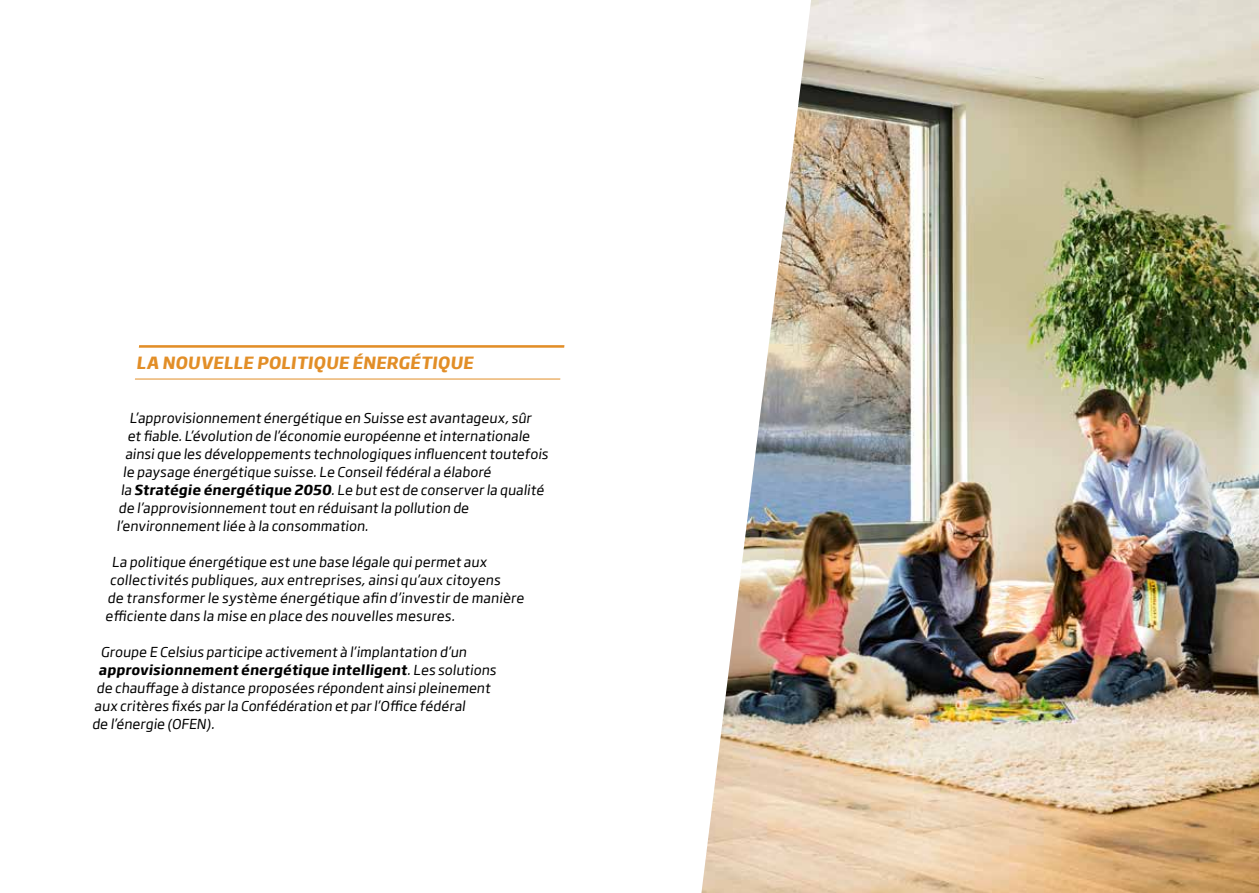
<style>
.page{position:relative;width:1259px;height:893px;background:#fff}
.page>*{position:absolute;margin:0;border:0;box-sizing:border-box;transform-origin:0 0}
.t1{font:700 16.5px "Soho Gothic Pro";color:#e28e27}
.t2{font:13.5px "Soho Gothic Pro";color:#000}
.t3{font:700 13.5px "Soho Gothic Pro";color:#000}
.s1{font-weight:700}
.s2{font-weight:400}
</style>
<div class="page">
<hr style="left:139px;top:345px;width:425px;height:3px;background:#e28e27">
<hr style="left:135px;top:379px;width:425px;height:1px;background:#e28e27">
<img style="left:701px;top:0;width:558px;height:893px">
<p class="t1" style="left:136px;top:350px;width:341px">LA NOUVELLE POLITIQUE ÉNERGÉTIQUE</p>
<p class="t2" style="left:130px;top:407px;width:405px">L’approvisionnement énergétique en Suisse est avantageux,sûr</p>
<p class="t2" style="left:127px;top:425px;width:406px">et fiable.L’évolution de l’économie européenne et internationale</p>
<p class="t2" style="left:125px;top:443px;width:427px">ainsique les développements technologiques influencent toutefois</p>
<p class="t2" style="left:123px;top:461px;width:372px">le paysage énergétique suisse.Le Conseilfédérala élaboré</p>
<p class="t2" style="left:121px;top:479px;width:427px">la <span class="s1">Stratégie énergétique 2050</span>.Le but est de conserver la qualité</p>
<p class="t2" style="left:119px;top:497px;width:354px">de l’approvisionnement tout en réduisant la pollution de</p>
<p class="t2" style="left:116px;top:515px;width:256px">l’environnement liée à la consommation.</p>
<p class="t2" style="left:112px;top:551px;width:379px">La politique énergétique est une base légale quipermet aux</p>
<p class="t2" style="left:110px;top:569px;width:394px">collectivités publiques,aux entreprises,ainsiqu’aux citoyens</p>
<p class="t2" style="left:107px;top:587px;width:420px">de transformer le système énergétique afin d’investir de manière</p>
<p class="t2" style="left:105px;top:605px;width:353px">efficiente dans la mise en place des nouvelles mesures.</p>
<p class="t2" style="left:101px;top:641px;width:369px">Groupe E Celsius participe activement à l’implantation d’un</p>
<p class="t3" style="left:99px;top:659px;width:401px">approvisionnement énergétique intelligent<span class="s2">.Les solutions</span></p>
<p class="t2" style="left:96px;top:677px;width:398px">de chauffage à distance proposées répondent ainsipleinement</p>
<p class="t2" style="left:94px;top:695px;width:375px">aux critères fixés par la Confédération et par l’Office fédéral</p>
<p class="t2" style="left:92px;top:713px;width:126px">de l’énergie (OFEN).</p>
</div>
